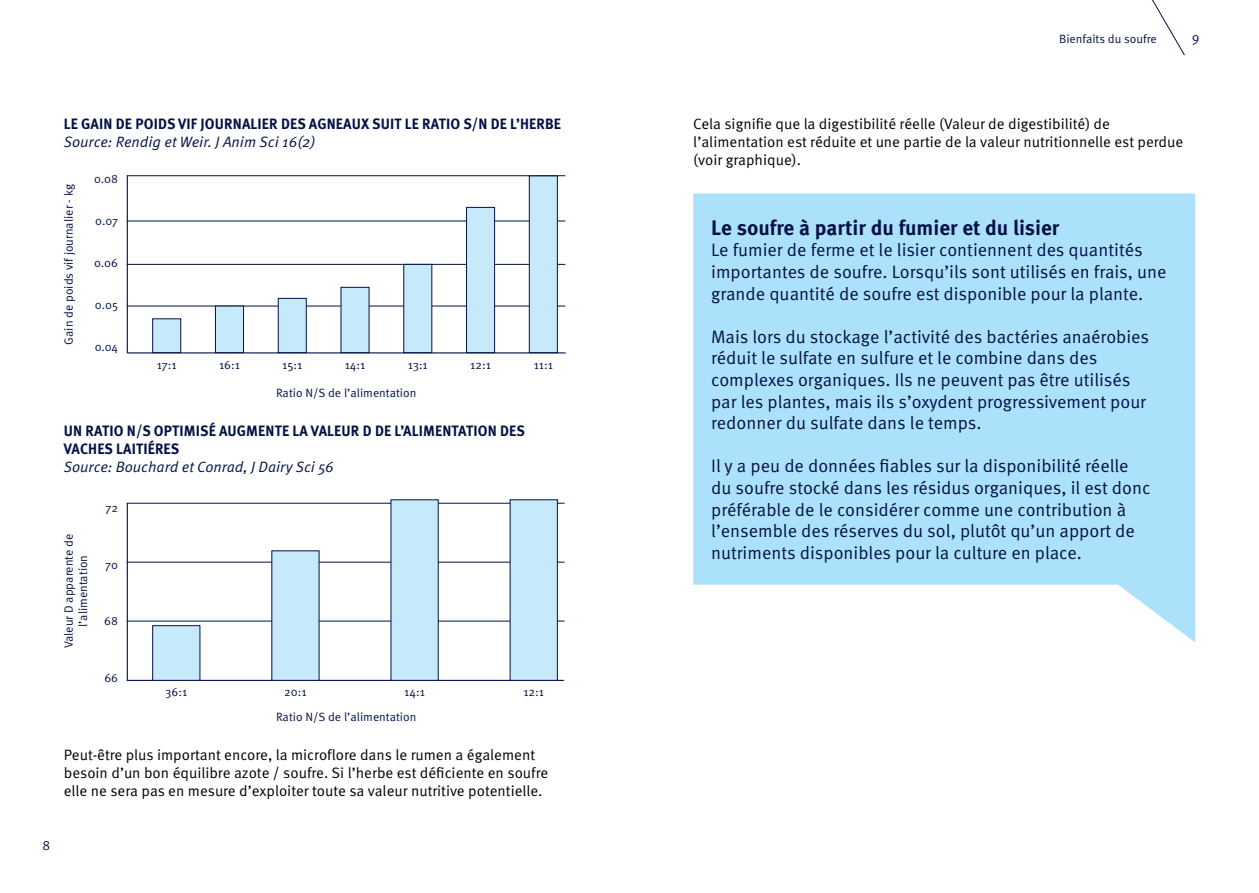
<style>
.page{position:relative;width:1259px;height:893px;background:#fff}
.page>*{position:absolute;margin:0;border:0;box-sizing:border-box;transform-origin:0 0}
.t1{font:700 21px "Meta OT";color:#041146}
.t2{font:18px/21.6px "Meta OT Norm";color:#041146}
.t3{font:15px/18px "Meta OT Norm";color:#000}
.t4{font:700 15px/18px "Meta OT";letter-spacing:.01em;color:#041146;scale:.95 1}
.t5{font:15px "Meta OT Norm Ita";color:#041146}
.t6{font:13.5px "Meta OT Norm";color:#041146}
.t7{font:12px/14.4px "Meta OT Norm";color:#041146;text-align:center}
</style>
<div class="page">
<svg style="left:1152px;top:0;width:33px;height:56px"></svg>
<svg style="left:693px;top:193px;width:502px;height:449px;background:#b5e4fa"></svg>
<hr style="left:127px;top:176px;width:1px;height:177px;background:#041146">
<hr style="left:128px;top:352px;width:438px;height:1px;background:#041146">
<hr style="left:127px;top:175px;width:438px;height:1px;background:#041146">
<hr style="left:127px;top:221px;width:438px;height:1px;background:#041146">
<hr style="left:127px;top:264px;width:438px;height:1px;background:#041146">
<hr style="left:127px;top:306px;width:438px;height:1px;background:#041146">
<div style="left:152px;top:319px;width:29px;height:34px;background:#c7eafb;border:1px solid #041146"></div>
<div style="left:215px;top:306px;width:29px;height:47px;background:#c7eafb;border:1px solid #041146"></div>
<div style="left:278px;top:298px;width:28px;height:55px;background:#c7eafb;border:1px solid #041146"></div>
<div style="left:341px;top:287px;width:28px;height:66px;background:#c7eafb;border:1px solid #041146"></div>
<div style="left:403px;top:264px;width:29px;height:89px;background:#c7eafb"></div>
<div style="left:466px;top:207px;width:29px;height:146px;background:#c7eafb;border:1px solid #041146"></div>
<div style="left:529px;top:176px;width:28px;height:177px;background:#c7eafb;border:1px solid #041146"></div>
<hr style="left:127px;top:503px;width:1px;height:178px;background:#041146">
<hr style="left:127px;top:680px;width:437px;height:1px;background:#041146">
<hr style="left:127px;top:503px;width:437px;height:1px;background:#041146">
<hr style="left:127px;top:562px;width:437px;height:1px;background:#041146">
<hr style="left:127px;top:621px;width:437px;height:1px;background:#041146">
<div style="left:152px;top:625px;width:48px;height:55px;background:#c7eafb;border:1px solid #041146"></div>
<div style="left:272px;top:551px;width:47px;height:129px;background:#c7eafb"></div>
<div style="left:391px;top:500px;width:47px;height:180px;background:#c7eafb"></div>
<div style="left:510px;top:500px;width:47px;height:180px;background:#c7eafb"></div>
<p class="t4" style="left:64px;top:115px;width:525px">LE GAIN DE POIDS VIF JOURNALIER DES AGNEAUX SUIT LE RATIO S/N DE L’HERBE</p>
<p class="t5" style="left:64px;top:133px;width:253px">Source: Rendig et Weir. J Anim Sci 16(2)</p>
<p class="t7" style="left:62px;top:345px;width:162px;rotate:-90deg">Gain de poids vif journalier - kg</p>
<p class="t7" style="left:94px;top:172px;width:26px">0.08</p>
<p class="t7" style="left:95px;top:214px;width:24px">0.07</p>
<p class="t7" style="left:94px;top:256px;width:26px">0.06</p>
<p class="t7" style="left:95px;top:298px;width:25px">0.05</p>
<p class="t7" style="left:95px;top:340px;width:25px">0.04</p>
<p class="t7" style="left:157px;top:358px;width:21px">17:1</p>
<p class="t7" style="left:219px;top:358px;width:22px">16:1</p>
<p class="t7" style="left:282px;top:358px;width:22px">15:1</p>
<p class="t7" style="left:345px;top:358px;width:22px">14:1</p>
<p class="t7" style="left:408px;top:358px;width:22px">13:1</p>
<p class="t7" style="left:470px;top:358px;width:22px">12:1</p>
<p class="t7" style="left:534px;top:358px;width:21px">11:1</p>
<p class="t7" style="left:276px;top:386px;width:142px">Ratio N/S de l’alimentation</p>
<p class="t4" style="left:64px;top:422px;width:487px">UN RATIO N/S OPTIMISÉ AUGMENTE LA VALEUR D DE L’ALIMENTATION DES<br>VACHES LAITIÉRES</p>
<p class="t5" style="left:64px;top:458px;width:272px">Source: Bouchard et Conrad, J Dairy Sci 56</p>
<p class="t7" style="left:62px;top:648px;width:116px;rotate:-90deg">Valeur D apparente de l’alimentation</p>
<p class="t7" style="left:106px;top:501px;width:14px">72</p>
<p class="t7" style="left:105px;top:557px;width:14px">70</p>
<p class="t7" style="left:104px;top:614px;width:15px">68</p>
<p class="t7" style="left:104px;top:671px;width:15px">66</p>
<p class="t7" style="left:165px;top:684px;width:24px">36:1</p>
<p class="t7" style="left:284px;top:684px;width:24px">20:1</p>
<p class="t7" style="left:404px;top:684px;width:22px">14:1</p>
<p class="t7" style="left:523px;top:684px;width:22px">12:1</p>
<p class="t7" style="left:276px;top:710px;width:142px">Ratio N/S de l’alimentation</p>
<p class="t3" style="left:64px;top:746px;width:486px">Peut-être plus important encore, la microflore dans le rumen a également besoin d’un bon équilibre azote / soufre. Si l’herbe est déficiente en soufre elle ne sera pas en mesure d’exploiter toute sa valeur nutritive potentielle.</p>
<p class="t6" style="left:43px;top:838px;width:9px">8</p>
<p class="t7" style="left:1059px;top:31px;width:99px">Bienfaits du soufre</p>
<p class="t6" style="left:1191px;top:30px;width:9px">9</p>
<p class="t3" style="left:693px;top:115px;width:491px">Cela signifie que la digestibilité réelle (Valeur de digestibilité) de l’alimentation est réduite et une partie de la valeur nutritionnelle est perdue (voir graphique).</p>
<p class="t1" style="left:711px;top:214px;width:350px">Le soufre à partir du fumier et du lisier</p>
<p class="t2" style="left:711px;top:240px;width:457px">Le fumier de ferme et le lisier contiennent des quantités importantes de soufre. Lorsqu’ils sont utilisés en frais, une grande quantité de soufre est disponible pour la plante.</p>
<p class="t2" style="left:711px;top:326px;width:439px">Mais lors du stockage l’activité des bactéries anaérobies réduit le sulfate en sulfure et le combine dans des complexes organiques. Ils ne peuvent pas être utilisés par les plantes, mais ils s’oxydent progressivement pour redonner du sulfate dans le temps.</p>
<p class="t2" style="left:711px;top:456px;width:441px">Il y a peu de données fiables sur la disponibilité réelle du soufre stocké dans les résidus organiques, il est donc préférable de le considérer comme une contribution à l’ensemble des réserves du sol, plutôt qu’un apport de nutriments disponibles pour la culture en place.</p>
</div>
